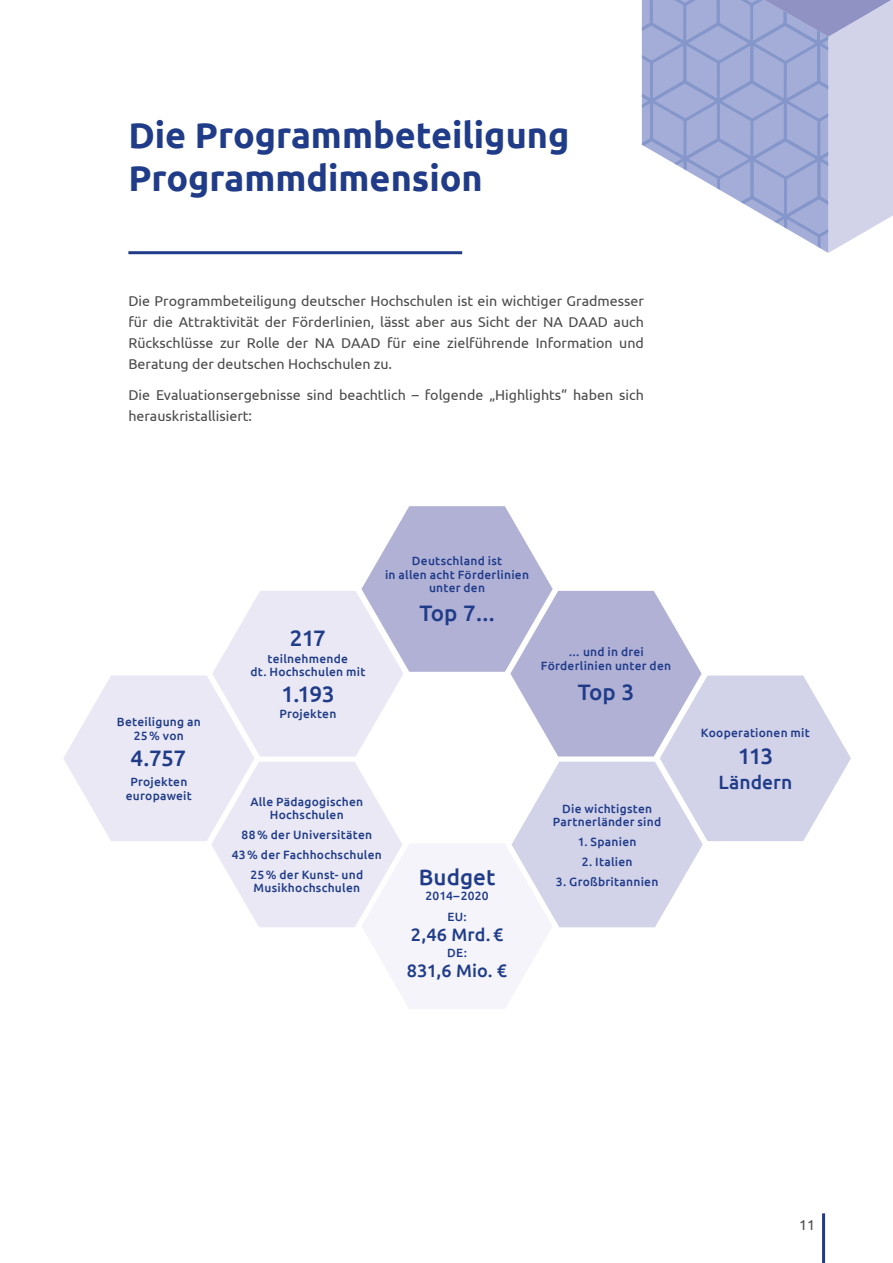
<style>
.page{position:relative;width:893px;height:1263px;background:#fff}
.page>*{position:absolute;margin:0;border:0;box-sizing:border-box;transform-origin:0 0}
.t1{font:700 36px/43.2px "Ubuntu";color:#203c89}
.t2{font:500 22.35px "Ubuntu";letter-spacing:-.015em;color:#203c89}
.t3{font:500 19.2px "Ubuntu";letter-spacing:.005em;color:#203c89}
.t4{font:500 18px "Ubuntu";letter-spacing:.005em;color:#203c89}
.t5{font:14.25px/21px "Ubuntu";color:#4a4a49;text-align:justify}
.t6{font:500 12px/13.5px "Ubuntu";letter-spacing:.02em;color:#203c89;text-align:center}
</style>
<div class="page">
<hr style="left:822px;top:1213px;width:3px;height:50px;background:#203c89">
<svg style="left:642px;top:0;width:251px;height:253px"></svg>
<hr style="left:128px;top:251px;width:334px;height:3px;background:#203c89">
<svg style="left:63px;top:506px;width:788px;height:503px"></svg>
<h1 class="t1" style="left:128px;top:113px;width:443px">Die Programmbeteiligung<br>Programmdimension</h1>
<p class="t5" style="left:128px;top:290px;width:517px">Die Programmbeteiligung deutscher Hochschulen ist ein wichtiger Gradmesser für die Attraktivität der Förderlinien, lässt aber aus Sicht der NA DAAD auch Rückschlüsse zur Rolle der NA DAAD für eine zielführende Information und Beratung der deutschen Hochschulen zu.</p>
<p class="t5" style="left:128px;top:384px;width:517px">Die Evaluationsergebnisse sind beachtlich – folgende „Highlights“ haben sich herauskristallisiert:</p>
<p class="t6" style="left:117px;top:715px;width:85px">Beteiligung an<br>25% von</p>
<p class="t6" style="left:126px;top:774px;width:67px">Projekten europaweit</p>
<h2 class="t2" style="left:130px;top:744px;width:57px">4.757</h2>
<h2 class="t2" style="left:290px;top:624px;width:38px">217</h2>
<p class="t6" style="left:250px;top:651px;width:117px">teilnehmende<br>dt. Hochschulen mit</p>
<h2 class="t2" style="left:281px;top:680px;width:55px">1.193</h2>
<p class="t6" style="left:279px;top:707px;width:59px">Projekten</p>
<p class="t6" style="left:385px;top:554px;width:145px">Deutschland ist<br>in allen acht Förderlinien unter den</p>
<h2 class="t2" style="left:419px;top:599px;width:77px">Top 7...</h2>
<p class="t6" style="left:541px;top:645px;width:132px">… und in drei<br>Förderlinien unter den</p>
<h2 class="t2" style="left:578px;top:678px;width:58px">Top 3</h2>
<p class="t6" style="left:250px;top:794px;width:114px">Alle Pädagogischen<br>Hochschulen</p>
<p class="t6" style="left:232px;top:825px;width:151px;line-height:19.8px">88% der Universitäten<br>43% der Fachhochschulen<br>25% der Kunst- und</p>
<p class="t6" style="left:254px;top:881px;width:108px">Musikhochschulen</p>
<h2 class="t2" style="left:419px;top:863px;width:78px">Budget</h2>
<p class="t6" style="left:426px;top:888px;width:65px">2014– 2020</p>
<p class="t6" style="left:447px;top:910px;width:21px">EU:</p>
<h3 class="t4" style="left:411px;top:923px;width:94px">2,46 Mrd.€</h3>
<p class="t6" style="left:447px;top:946px;width:21px">DE:</p>
<h3 class="t4" style="left:407px;top:959px;width:102px">831,6 Mio. €</h3>
<p class="t6" style="left:553px;top:801px;width:110px">Die wichtigsten<br>Partnerländer sind</p>
<p class="t6" style="left:578px;top:834px;width:60px">1. Spanien</p>
<p class="t6" style="left:582px;top:854px;width:52px">2. Italien</p>
<p class="t6" style="left:556px;top:874px;width:104px">3. Großbritannien</p>
<p class="t6" style="left:701px;top:726px;width:110px">Kooperationen mit</p>
<h2 class="t2" style="left:738px;top:742px;width:37px">113</h2>
<h3 class="t3" style="left:718px;top:770px;width:76px">Ländern</h3>
<p class="t5" style="left:799px;top:1214px;width:18px">11</p>
</div>
